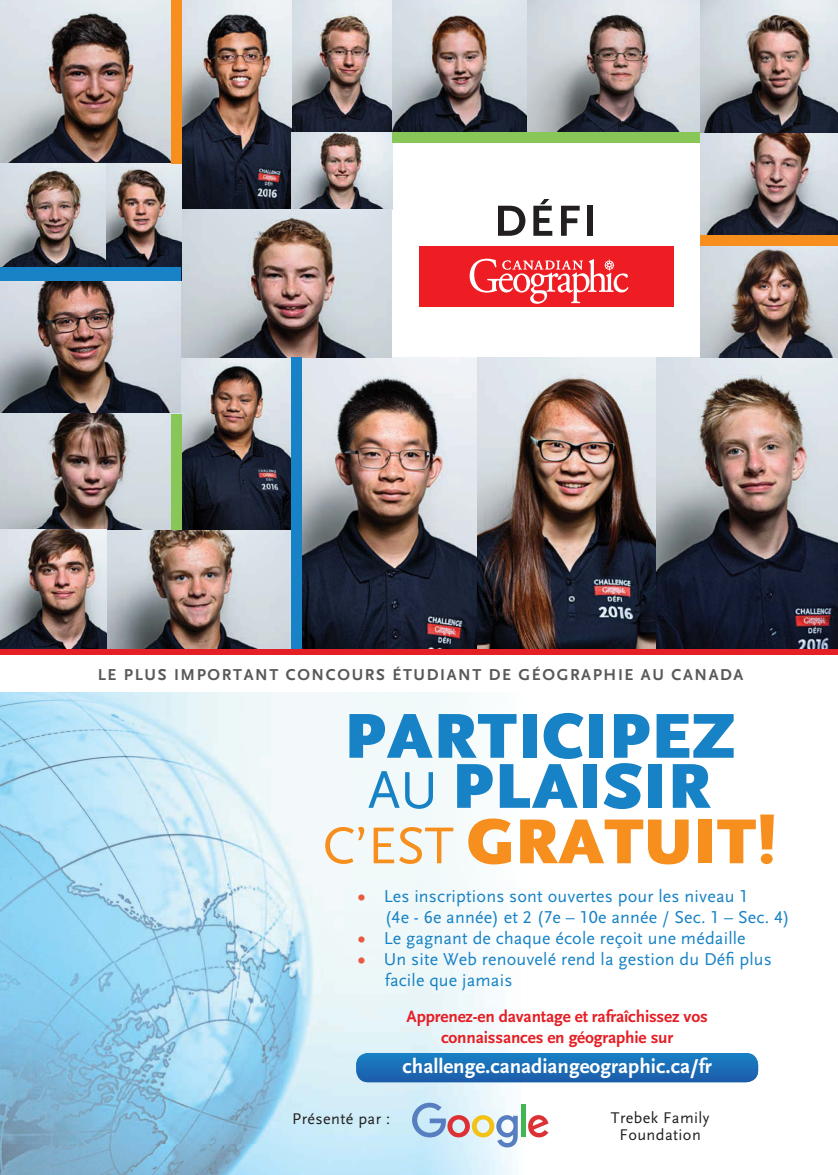
<style>
.page{position:relative;width:838px;height:1175px;background:#fff}
.page>*{position:absolute;margin:0;border:0;box-sizing:border-box;transform-origin:0 0}
.t1{font:900 66.15px/50.1px "Scala Sans OT";letter-spacing:.01em;color:#1782c5;text-align:center}
.t2{font:900 66.15px "Scala Sans OT";color:#f78f1e}
.t3{font:700 21px "Scala Sans LF";color:#fff}
.t4{font:18px/21px "Scala Sans LF";letter-spacing:.01em;color:#1782c5}
.t5{font:700 17.25px/21px "Scala Sans LF";letter-spacing:-.01em;color:#e41f25;text-align:center}
.t6{font:700 16.5px "Scala Sans LF";letter-spacing:.1em;color:#58595b}
.t7{font:16.2px/17.2px "Scala Sans LF";letter-spacing:.025em;color:#231f20;text-align:center}
.s1{font-family:"Scala Sans LF";font-weight:400;font-size:54px}
.s2{font-family:"Scala Sans LF Caps";font-weight:400;font-size:54px}
.s3{font-weight:700;font-size:19.5px;color:#ea5a40}
</style>
<div class="page">
<img style="left:392px;top:0;width:307px;height:132px">
<img style="left:0;top:0;width:181px;height:529px">
<img style="left:291px;top:0;width:101px;height:132px">
<img style="left:181px;top:0;width:110px;height:209px">
<img style="left:302px;top:358px;width:535px;height:292px">
<img style="left:699px;top:246px;width:138px;height:112px">
<img style="left:291px;top:132px;width:101px;height:77px">
<img style="left:0;top:164px;width:107px;height:103px">
<img style="left:0;top:281px;width:181px;height:133px">
<img style="left:107px;top:529px;width:184px;height:121px">
<img style="left:181px;top:358px;width:110px;height:171px">
<img style="left:0;top:529px;width:107px;height:121px">
<img style="left:181px;top:209px;width:211px;height:149px">
<div style="left:291px;top:358px;width:11px;height:292px;background:#1782c5"></div>
<div style="left:170px;top:0;width:11px;height:164px;background:#f78f1e"></div>
<div style="left:170px;top:414px;width:11px;height:115px;background:#88c657"></div>
<div style="left:0;top:267px;width:181px;height:14px;background:#1782c5"></div>
<div style="left:392px;top:132px;width:307px;height:11px;background:#88c657"></div>
<img style="left:699px;top:132px;width:138px;height:103px">
<img style="left:699px;top:0;width:138px;height:132px">
<div style="left:419px;top:246px;width:254px;height:61px;background:#ee1d23"></div>
<svg style="left:469px;top:258px;width:159px;height:46px"></svg>
<svg style="left:498px;top:206px;width:27px;height:30px"></svg>
<svg style="left:533px;top:199px;width:19px;height:37px"></svg>
<svg style="left:561px;top:206px;width:18px;height:30px"></svg>
<div style="left:587px;top:206px;width:5px;height:30px;background:#231f20"></div>
<div style="left:699px;top:235px;width:138px;height:11px;background:#f78f1e"></div>
<img style="left:0;top:692px;width:545px;height:483px">
<div style="left:0;top:650px;width:837px;height:5px;background:#e41f25"></div>
<svg style="left:412px;top:1102px;width:105px;height:45px;background:#c7d0d9"></svg>
<svg style="left:528px;top:1115px;width:20px;height:22px"></svg>
<hr style="left:521px;top:1104px;width:4px;height:32px;background:#43b654">
<svg style="left:356px;top:1053px;width:401px;height:29px;background:#1b6fb7"></svg>
<p class="t6" style="left:98px;top:665px;width:647px">LE PLUS IMPORTANT CONCOURS ÉTUDIANT DE GÉOGRAPHIE AU CANADA</p>
<p class="t1" style="left:344px;top:712px;width:392px">PARTICIPEZ<br><span class="s1">AU</span> PLAISIR</p>
<p class="t2" style="left:322px;top:803px;width:456px"><span class="s2">C’EST</span> GRATUIT!</p>
<p class="t4" style="left:384px;top:886px;width:406px;text-indent:-27px"><span class="s3">•</span> Les inscriptions sont ouvertes pour les niveau 1<br>(4e - 6e année) et 2 (7e – 10e année / Sec. 1 – Sec. 4)</p>
<p class="t4" style="left:358px;top:928px;width:389px"><span class="s3">•</span> Le gagnant de chaque école reçoit une médaille</p>
<p class="t4" style="left:384px;top:949px;width:388px;text-indent:-27px"><span class="s3">•</span> Un site Web renouvelé rend la gestion du Défi plus facile que jamais</p>
<p class="t7" style="left:292px;top:1110px;width:99px">Présenté par :</p>
<p class="t5" style="left:406px;top:1006px;width:302px">Apprenez-en davantage et rafraîchissez vos connaissances en géographie sur</p>
<p class="t3" style="left:402px;top:1055px;width:310px">challenge.canadiangeographic.ca/fr</p>
<p class="t7" style="left:610px;top:1109px;width:100px">Trebek Family<br>Foundation</p>
</div>
